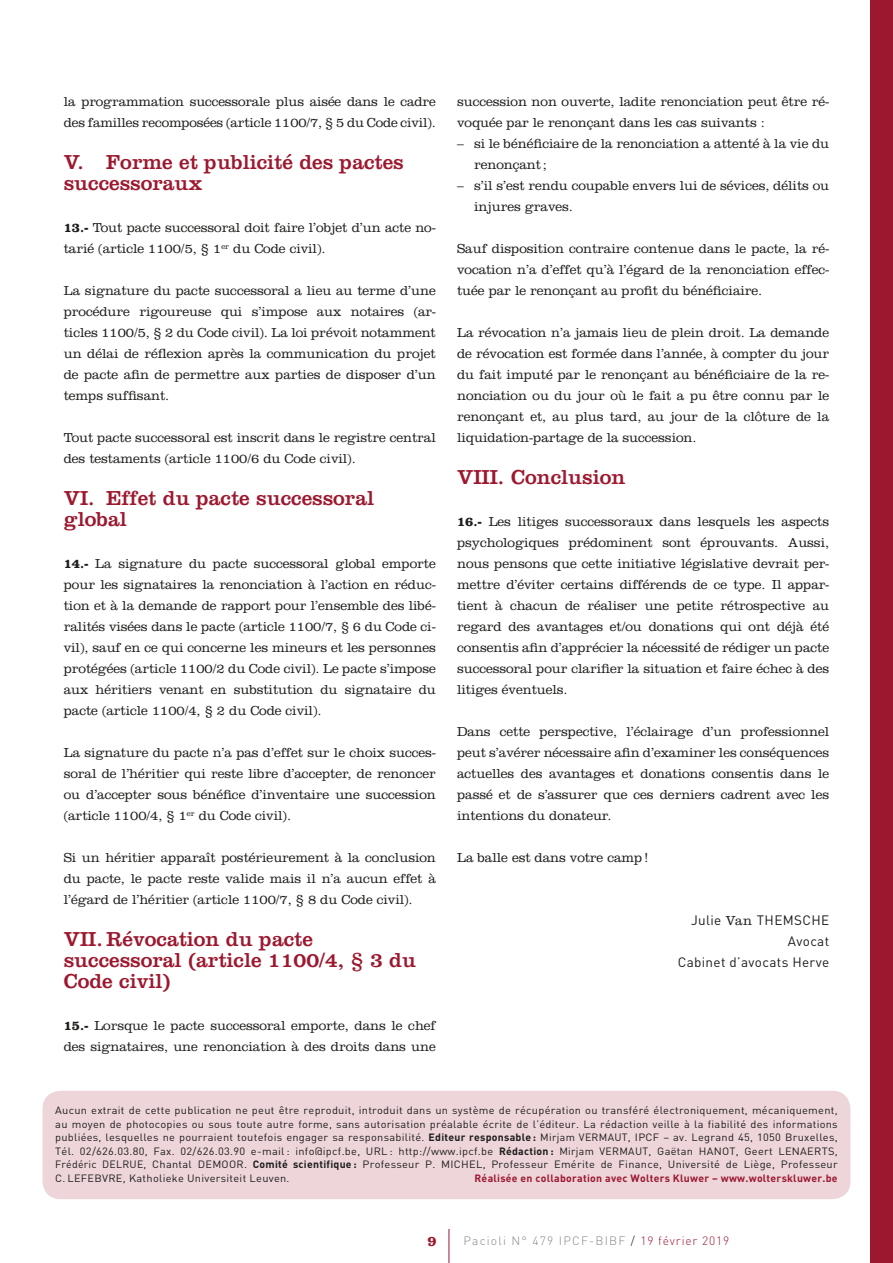
<style>
.page{position:relative;width:893px;height:1263px;background:#fff}
.page>*{position:absolute;margin:0;border:0;box-sizing:border-box;transform-origin:0 0}
.t1{font:21px/21px "Clarendon LT Std";color:#9c182f}
.t2{font:700 14.85px "Clarendon LT Std";color:#9c182f}
.t3{font:300 13.5px/21px "Clarendon LT Std";letter-spacing:-.005em;color:#1d1d1b;text-align:justify}
.t4{font:13.5px/21px "DIN";letter-spacing:.025em;color:#1d1d1b;text-align:right}
.t5{font:300 12px "DIN";letter-spacing:.1em;color:#878787}
.t6{font:10.5px/13.5px "DIN";letter-spacing:.025em;color:#1d1d1b;text-align:justify;scale:1.05 1}
.t7{font:700 10.5px "DIN";letter-spacing:.025em;color:#9c182f}
.s1{font-weight:700}
.s2{font-family:"Clarendon LT Std";font-weight:300}
.s3{color:#1d1d1b}
.s4{color:#9c182f}
</style>
<div class="page">
<hr style="left:449px;top:1229px;width:1px;height:34px;background:#9c182f">
<div style="left:870px;top:0;width:23px;height:1263px;background:#9c182f"></div>
<div style="left:43px;top:1091px;width:807px;height:108px;background:#edd5da;border-radius:18px"></div>
<p class="t3" style="left:64px;top:91px;width:374px">la programmation successorale plus aisée dans le cadre des familles recomposées (article 1100/7, § 5 du Code civil).</p>
<h1 class="t1" style="left:64px;top:152px;width:341px">V. Forme et publicité des pactes successoraux</h1>
<p class="t3" style="left:64px;top:217px;width:374px"><span class="s1">13.-</span> Tout pacte successoral doit faire l’objet d’un acte no&shy;tarié (article 1100/5, § 1<sup>er</sup> du Code civil).</p>
<p class="t3" style="left:64px;top:280px;width:374px">La signature du pacte successoral a lieu au terme d’une procédure rigoureuse qui s’impose aux notaires (ar&shy;ticles 1100/5, § 2 du Code civil). La loi prévoit notamment un délai de réflexion après la communication du projet de pacte afin de permettre aux parties de disposer d’un temps suffisant.</p>
<p class="t3" style="left:64px;top:427px;width:374px">Tout pacte successoral est inscrit dans le registre central des testaments (article 1100/6 du Code civil).</p>
<h1 class="t1" style="left:64px;top:488px;width:312px">VI. Effet du pacte successoral global</h1>
<p class="t3" style="left:64px;top:553px;width:374px"><span class="s1">14.-</span> La signature du pacte successoral global emporte pour les signataires la renonciation à l’action en réduc&shy;tion et à la demande de rapport pour l’ensemble des libé&shy;ralités visées dans le pacte (article 1100/7, § 6 du Code ci&shy;vil), sauf en ce qui concerne les mineurs et les personnes protégées (article 1100/2 du Code civil). Le pacte s’impose aux héritiers venant en substitution du signataire du pacte (article 1100/4, § 2 du Code civil).</p>
<p class="t3" style="left:64px;top:742px;width:374px">La signature du pacte n’a pas d’effet sur le choix succes&shy;soral de l’héritier qui reste libre d’accepter, de renoncer ou d’accepter sous bénéfice d’inventaire une succession (article 1100/4, § 1<sup>er</sup> du Code civil).</p>
<p class="t3" style="left:64px;top:847px;width:374px">Si un héritier apparaît postérieurement à la conclusion du pacte, le pacte reste valide mais il n’a aucun effet à l’égard de l’héritier (article 1100/7, § 8 du Code civil).</p>
<h1 class="t1" style="left:64px;top:929px;width:354px">VII. Révocation du pacte successoral (article 1100/4, § 3 du<br>Code civil)</h1>
<p class="t3" style="left:64px;top:1015px;width:374px"><span class="s1">15.-</span> Lorsque le pacte successoral emporte, dans le chef des signataires, une renonciation à des droits dans une</p>
<p class="t3" style="left:457px;top:91px;width:374px">succession non ouverte, ladite renonciation peut être ré&shy;voquée par le renonçant dans les cas suivants :</p>
<p class="t3" style="left:474px;top:133px;width:357px;text-indent:-17px">– si le bénéficiaire de la renonciation a attenté à la vie du renonçant;</p>
<p class="t3" style="left:474px;top:175px;width:357px;text-indent:-17px">– s’il s’est rendu coupable envers lui de sévices, délits ou injures graves.</p>
<p class="t3" style="left:457px;top:238px;width:374px">Sauf disposition contraire contenue dans le pacte, la ré&shy;vocation n’a d’effet qu’à l’égard de la renonciation effec&shy;tuée par le renonçant au profit du bénéficiaire.</p>
<p class="t3" style="left:457px;top:322px;width:374px">La révocation n’a jamais lieu de plein droit. La demande de révocation est formée dans l’année, à compter du jour du fait imputé par le renonçant au bénéficiaire de la re&shy;nonciation ou du jour où le fait a pu être connu par le renonçant et, au plus tard, au jour de la clôture de la liquidation-partage de la succession.</p>
<h1 class="t1" style="left:457px;top:467px;width:170px">VIII. Conclusion</h1>
<p class="t3" style="left:457px;top:511px;width:374px"><span class="s1">16.-</span> Les litiges successoraux dans lesquels les aspects psychologiques prédominent sont éprouvants. Aussi, nous pensons que cette initiative législative devrait per&shy;mettre d’éviter certains différends de ce type. Il appar&shy;tient à chacun de réaliser une petite rétrospective au regard des avantages et/ou donations qui ont déjà été consentis afin d’apprécier la nécessité de rédiger un pacte successoral pour clarifier la situation et faire échec à des litiges éventuels.</p>
<p class="t3" style="left:457px;top:721px;width:374px">Dans cette perspective, l’éclairage d’un professionnel peut s’avérer nécessaire afin d’examiner les conséquences actuelles des avantages et donations consentis dans le passé et de s’assurer que ces derniers cadrent avec les intentions du donateur.</p>
<p class="t3" style="left:457px;top:847px;width:193px">La balle est dans votre camp!</p>
<p class="t4" style="left:678px;top:909px;width:153px">Julie <span class="s2">Van</span> THEMSCHE<br>Avocat<br>Cabinet d’avocats Herve</p>
<p class="t6" style="left:55px;top:1103px;width:747px">Aucun extrait de cette publication ne peut être reproduit, introduit dans un système de récupération ou transféré électroniquement, mécaniquement, au moyen de photocopies ou sous toute autre forme, sans autorisation préalable écrite de l’éditeur. La rédaction veille à la fiabilité des informations publiées, lesquelles ne pourraient toutefois engager sa responsabilité. <span class="s1">Editeur responsable :</span> Mirjam VERMAUT, IPCF – av. Legrand 45, 1050 Bruxelles, Tél. 02/626.03.80, Fax. 02/626.03.90 e-mail : info@ipcf.be, URL : http://www.ipcf.be <span class="s1">Rédaction :</span> Mirjam VERMAUT, Gaëtan HANOT, Geert LENAERTS, Frédéric DELRUE, Chantal DEMOOR. <span class="s1">Comité scientifique :</span> Professeur P. MICHEL, Professeur Emérite de Finance, Université de Liège, Professeur C. LEFEBVRE, Katholieke Universiteit Leuven.</p>
<p class="t7" style="left:474px;top:1171px;width:365px">Réalisée en collaboration avec Wolters Kluwer – www.wolterskluwer.be</p>
<p class="t2" style="left:427px;top:1232px;width:11px">9</p>
<p class="t5" style="left:463px;top:1233px;width:267px">Pacioli N° 479 IPCF-BIBF <span class="s3">/</span> <span class="s4">19 février 2019</span></p>
</div>
